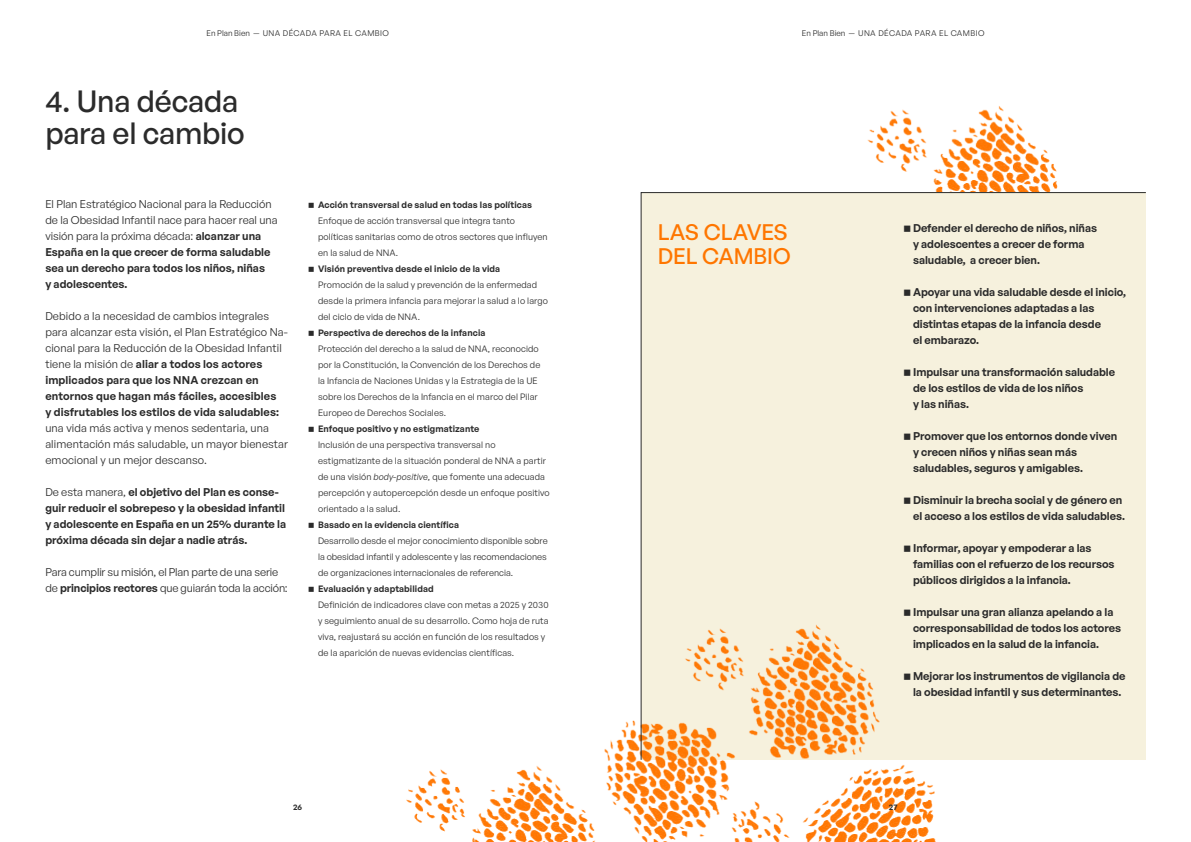
<style>
.page{position:relative;width:1191px;height:842px;background:#fff}
.page>*{position:absolute;margin:0;border:0;box-sizing:border-box;transform-origin:0 0}
.t1{font:500 30px/32px "General Sans";letter-spacing:-.01em;color:#2b2b2b}
.t2{font:500 22px/24px "General Sans";letter-spacing:-.01em;color:#ff7600}
.t3{font:600 11px/16px "General Sans";letter-spacing:-.005em;color:#2b2b2b}
.t4{font:11px/16px "General Sans";letter-spacing:.01em;color:#2b2b2b}
.t5{font:11px/16px "General Sans";letter-spacing:-.015em;color:#2b2b2b}
.t6{font:9px/16px "General Sans";letter-spacing:.01em;color:#2b2b2b}
.t7{font:600 9px "General Sans";letter-spacing:.01em;color:#2b2b2b}
.t8{font:8px "General Sans";letter-spacing:.035em;color:#2b2b2b}
.t9{font:600 8px "General Sans";color:#2b2b2b}
.s1{font-weight:600}
.s2{font-weight:400}
.s3{font-style:italic}
</style>
<div class="page">
<img style="left:406px;top:720px;width:530px;height:122px">
<img style="left:867px;top:106px;width:191px;height:86px">
<div style="left:640px;top:192px;width:506px;height:568px;background:#f6f1dd"></div>
<svg style="left:904px;top:226px;width:6px;height:6px"></svg>
<svg style="left:904px;top:290px;width:6px;height:6px"></svg>
<svg style="left:904px;top:370px;width:6px;height:6px"></svg>
<svg style="left:904px;top:434px;width:6px;height:6px"></svg>
<svg style="left:904px;top:498px;width:6px;height:6px"></svg>
<svg style="left:904px;top:546px;width:6px;height:6px"></svg>
<svg style="left:904px;top:610px;width:6px;height:6px"></svg>
<svg style="left:904px;top:674px;width:6px;height:6px"></svg>
<p class="t8" style="left:206px;top:28px;width:184px">En Plan Bien — UNA DÉCADA PARA EL CAMBIO</p>
<p class="t8" style="left:802px;top:28px;width:184px">En Plan Bien — UNA DÉCADA PARA EL CAMBIO</p>
<h1 class="t1" style="left:45px;top:84px;width:201px">4. Una década para el cambio</h1>
<p class="t4" style="left:45px;top:196px;width:234px">El Plan Estratégico Nacional para la Reducción de la Obesidad Infantil nace para hacer real una visión para la próxima década: <span class="s1">alcanzar una España en la que crecer de forma saludable sea un derecho para todos los niños, niñas<br>y adolescentes.</span></p>
<p class="t4" style="left:45px;top:308px;width:244px">Debido a la necesidad de cambios integrales para alcanzar esta visión, el Plan Estratégico Na&shy;cional para la Reducción de la Obesidad Infantil tiene la misión de <span class="s1">aliar a todos los actores implicados para que los NNA crezcan en entornos que hagan más fáciles, accesibles<br>y disfrutables los estilos de vida saludables:</span></p>
<p class="t4" style="left:45px;top:420px;width:244px">una vida más activa y menos sedentaria, una alimentación más saludable, un mayor bienestar emocional y un mejor descanso.</p>
<p class="t3" style="left:45px;top:484px;width:242px"><span class="s2">De esta manera,</span> el objetivo del Plan es conse&shy;guir reducir el sobrepeso y la obesidad infantil y adolescente en España en un 25% durante la próxima década sin dejar a nadie atrás.</p>
<p class="t5" style="left:45px;top:564px;width:244px">Para cumplir su misión, el Plan parte de una serie de <span class="s1">principios rectores</span> que guiarán toda la acción:</p>
<p class="t7" style="left:318px;top:199px;width:215px">Acción transversal de salud en todas las políticas</p>
<p class="t6" style="left:318px;top:213px;width:231px">Enfoque de acción transversal que integra tanto políticas sanitarias como de otros sectores que influyen en la salud de NNA.</p>
<p class="t7" style="left:318px;top:263px;width:184px">Visión preventiva desde el inicio de la vida</p>
<p class="t6" style="left:318px;top:277px;width:231px">Promoción de la salud y prevención de la enfermedad desde la primera infancia para mejorar la salud a lo largo del ciclo de vida de NNA.</p>
<p class="t7" style="left:318px;top:327px;width:169px">Perspectiva de derechos de la infancia</p>
<p class="t6" style="left:318px;top:341px;width:224px">Protección del derecho a la salud de NNA, reconocido por la Constitución, la Convención de los Derechos de la Infancia de Naciones Unidas y la Estrategia de la UE sobre los Derechos de la Infancia en el marco del Pilar Europeo de Derechos Sociales.</p>
<p class="t7" style="left:318px;top:423px;width:163px">Enfoque positivo y no estigmatizante</p>
<p class="t6" style="left:318px;top:437px;width:233px">Inclusión de una perspectiva transversal no estigmatizante de la situación ponderal de NNA a partir de una visión <span class="s3">body-positive</span>, que fomente una adecuada percepción y autopercepción desde un enfoque positivo orientado a la salud.</p>
<p class="t7" style="left:318px;top:519px;width:143px">Basado en la evidencia científica</p>
<p class="t6" style="left:318px;top:533px;width:231px;text-align:justify">Desarrollo desde el mejor conocimiento disponible sobre la obesidad infantil y adolescente y las recomendaciones de organizaciones internacionales de referencia.</p>
<p class="t7" style="left:318px;top:583px;width:117px">Evaluación y adaptabilidad</p>
<p class="t6" style="left:318px;top:597px;width:232px">Definición de indicadores clave con metas a 2025 y 2030 y seguimiento anual de su desarrollo. Como hoja de ruta viva, reajustará su acción en función de los resultados y de la aparición de nuevas evidencias científicas.</p>
<h2 class="t2" style="left:658px;top:219px;width:134px">LAS CLAVES<br>DEL CAMBIO</h2>
<p class="t3" style="left:913px;top:220px;width:185px">Defender el derecho de niños, niñas y adolescentes a crecer de forma saludable, a crecer bien.</p>
<p class="t3" style="left:913px;top:284px;width:214px">Apoyar una vida saludable desde el inicio, con intervenciones adaptadas a las distintas etapas de la infancia desde<br>el embarazo.</p>
<p class="t3" style="left:913px;top:364px;width:203px">Impulsar una transformación saludable de los estilos de vida de los niños<br>y las niñas.</p>
<p class="t3" style="left:913px;top:428px;width:206px">Promover que los entornos donde viven y crecen niños y niñas sean más saludables, seguros y amigables.</p>
<p class="t3" style="left:913px;top:492px;width:213px">Disminuir la brecha social y de género en el acceso a los estilos de vida saludables.</p>
<p class="t3" style="left:913px;top:540px;width:203px">Informar, apoyar y empoderar a las familias con el refuerzo de los recursos públicos dirigidos a la infancia.</p>
<p class="t3" style="left:913px;top:604px;width:209px">Impulsar una gran alianza apelando a la corresponsabilidad de todos los actores implicados en la salud de la infancia.</p>
<p class="t3" style="left:913px;top:668px;width:214px">Mejorar los instrumentos de vigilancia de la obesidad infantil y sus determinantes.</p>
<p class="t9" style="left:293px;top:802px;width:10px">26</p>
<p class="t9" style="left:889px;top:802px;width:10px">27</p>
</div>
